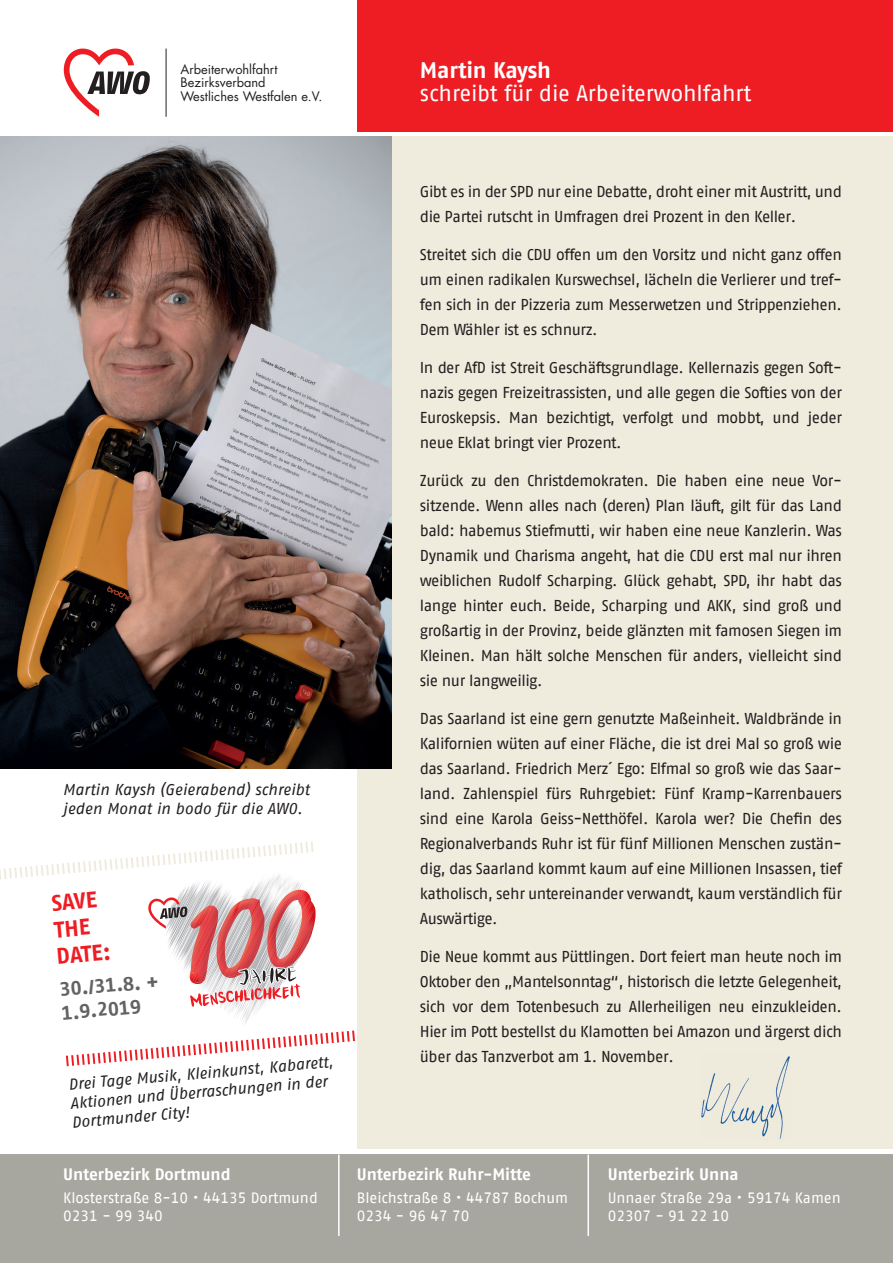
<style>
.page{position:relative;width:893px;height:1263px;background:#fff}
.page>*{position:absolute;margin:0;border:0;box-sizing:border-box;transform-origin:0 0}
.t1{font:22.5px "AWO Fago Office";letter-spacing:-.005em;color:#fff}
.t2{font:700 22.5px/27px "AWO Fago Office";color:#ee1d23}
.t3{font:700 22.5px "AWO Fago Office";letter-spacing:-.01em;color:#fff}
.t4{font:700 19.5px/23.4px "AWO Fago Office";color:#636366}
.t5{font:700 16.5px "AWO Fago Office";letter-spacing:-.005em;color:#fff}
.t6{font:15.75px/25px "AWO Fago Office";letter-spacing:-.025em;color:#231f20;text-align:justify}
.t7{font:italic 15.75px/18.9px "AWO Fago Office";color:#231f20}
.t8{font:15px/18px "AWO Fago Office";color:#fff}
.t9{font:12.75px/13.4px "Futura";color:#231f20}
</style>
<div class="page">
<svg style="left:0;top:841px;width:355px;height:226px"></svg>
<div style="left:357px;top:137px;width:536px;height:1012px;background:#efebdd"></div>
<div style="left:357px;top:0;width:536px;height:132px;background:#ee1d23"></div>
<img style="left:701px;top:1056px;width:89px;height:83px">
<div style="left:0;top:1154px;width:893px;height:109px;background:#a7a79f"></div>
<hr style="left:587px;top:1154px;width:2px;height:82px;background:#fff">
<img style="left:0;top:137px;width:391px;height:631px">
<svg style="left:64px;top:48px;width:86px;height:69px"></svg>
<hr style="left:166px;top:49px;width:1px;height:68px;background:#231f20">
<hr style="left:338px;top:1154px;width:2px;height:82px;background:#fff">
<p class="t9" style="left:181px;top:63px;width:143px">Arbeiterwohlfahrt<br>Bezirksverband<br>Westliches Westfalen e.V.</p>
<h1 class="t3" style="left:420px;top:56px;width:133px">Martin Kaysh</h1>
<h1 class="t1" style="left:420px;top:81px;width:333px">schreibt für die Arbeiterwohlfahrt</h1>
<p class="t7" style="left:63px;top:780px;width:249px">Martin Kaysh (Geierabend) schreibt jeden Monat in bodo für die AWO.</p>
<h1 class="t2" style="left:51px;top:889px;width:56px;rotate:-5deg">SAVE<br>THE<br>DATE:</h1>
<p class="t4" style="left:58px;top:977px;width:101px;rotate:-5deg">30./31.8. +<br>1.9.2019</p>
<p class="t7" style="left:68px;top:1075px;width:267px;rotate:-5deg">Drei Tage Musik, Kleinkunst, Kabarett,<br>Aktionen und Überraschungen in der<br>Dortmunder City!</p>
<p class="t5" style="left:63px;top:1164px;width:169px">Unterbezirk Dortmund</p>
<p class="t8" style="left:63px;top:1188px;width:256px">Klosterstraße 8-10 • 44135 Dortmund<br>0231 - 99 340</p>
<p class="t6" style="left:420px;top:179px;width:424px">Gibt es in der SPD nur eine Debatte, droht einer mit Austritt, und die Partei rutscht in Umfragen drei Prozent in den Keller.</p>
<p class="t6" style="left:420px;top:242px;width:424px">Streitet sich die CDU offen um den Vorsitz und nicht ganz offen um einen radikalen Kurswechsel, lächeln die Verlierer und tref&shy;fen sich in der Pizzeria zum Messerwetzen und Strippenziehen.<br>Dem Wähler ist es schnurz.</p>
<p class="t6" style="left:420px;top:355px;width:424px">In der AfD ist Streit Geschäftsgrundlage. Kellernazis gegen Soft&shy;nazis gegen Freizeitrassisten, und alle gegen die Softies von der Euroskepsis. Man bezichtigt, verfolgt und mobbt, und jeder neue Eklat bringt vier Prozent.</p>
<p class="t6" style="left:420px;top:467px;width:424px">Zurück zu den Christdemokraten. Die haben eine neue Vor&shy;sitzende. Wenn alles nach (deren) Plan läuft, gilt für das Land bald: habemus Stiefmutti, wir haben eine neue Kanzlerin. Was Dynamik und Charisma angeht, hat die CDU erst mal nur ihren weiblichen Rudolf Scharping. Glück gehabt, SPD, ihr habt das lange hinter euch. Beide, Scharping und AKK, sind groß und großartig in der Provinz, beide glänzten mit famosen Siegen im Kleinen. Man hält solche Menschen für anders, vielleicht sind sie nur langweilig.</p>
<p class="t6" style="left:420px;top:706px;width:424px">Das Saarland ist eine gern genutzte Maßeinheit. Waldbrände in Kalifornien wüten auf einer Fläche, die ist drei Mal so groß wie das Saarland. Friedrich Merz´ Ego: Elfmal so groß wie das Saar&shy;land. Zahlenspiel fürs Ruhrgebiet: Fünf Kramp-Karrenbauers sind eine Karola Geiss-Netthöfel. Karola wer? Die Chefin des Regionalverbands Ruhr ist für fünf Millionen Menschen zustän&shy;dig, das Saarland kommt kaum auf eine Millionen Insassen, tief katholisch, sehr untereinander verwandt, kaum verständlich für Auswärtige.</p>
<p class="t6" style="left:420px;top:944px;width:424px">Die Neue kommt aus Püttlingen. Dort feiert man heute noch im Oktober den „Mantelsonntag“, historisch die letzte Gelegenheit, sich vor dem Totenbesuch zu Allerheiligen neu einzukleiden.<br>Hier im Pott bestellst du Klamotten bei Amazon und ärgerst dich über das Tanzverbot am 1. November.</p>
<p class="t5" style="left:357px;top:1164px;width:176px">Unterbezirk Ruhr-Mitte</p>
<p class="t8" style="left:357px;top:1188px;width:213px">Bleichstraße 8 • 44787 Bochum<br>0234 - 96 47 70</p>
<p class="t5" style="left:608px;top:1164px;width:132px">Unterbezirk Unna</p>
<p class="t8" style="left:608px;top:1188px;width:235px">Unnaer Straße 29a • 59174 Kamen<br>02307 - 91 22 10</p>
</div>
